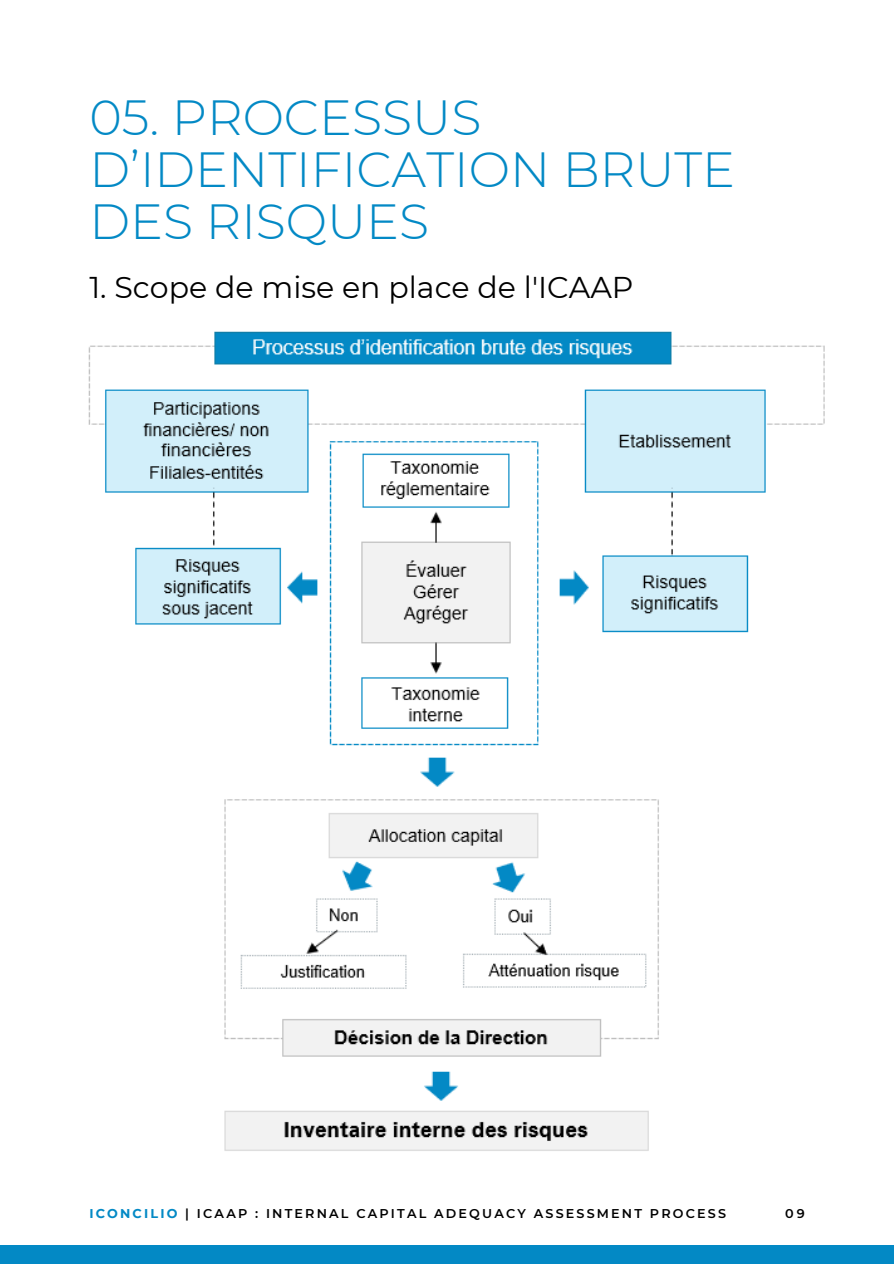
<style>
.page{position:relative;width:894px;height:1264px;background:#fff}
.page>*{position:absolute;margin:0;border:0;box-sizing:border-box;transform-origin:0 0}
.t1{font:300 49.2px/51.8px "Montserrat";color:#0389c5}
.t2{font:30px "Montserrat";color:#000}
.t3{font:600 12.75px "Montserrat";letter-spacing:.17em;color:#000}
.s1{font-weight:700;color:#0389c5}
</style>
<div class="page">
<div style="left:0;top:1244px;width:893px;height:19px;background:#0389c5"></div>
<img style="left:88px;top:331px;width:737px;height:820px">
<p class="t1" style="left:89px;top:92px;width:647px">05. PROCESSUS<br>D’IDENTIFICATION BRUTE<br>DES RISQUES</p>
<p class="t2" style="left:89px;top:268px;width:545px">1. Scope de mise en place de l'ICAAP</p>
<p class="t3" style="left:89px;top:1205px;width:638px"><span class="s1">ICONCILIO</span> | ICAAP : INTERNAL CAPITAL ADEQUACY ASSESSMENT PROCESS</p>
<p class="t3" style="left:785px;top:1205px;width:21px">09</p>
</div>
